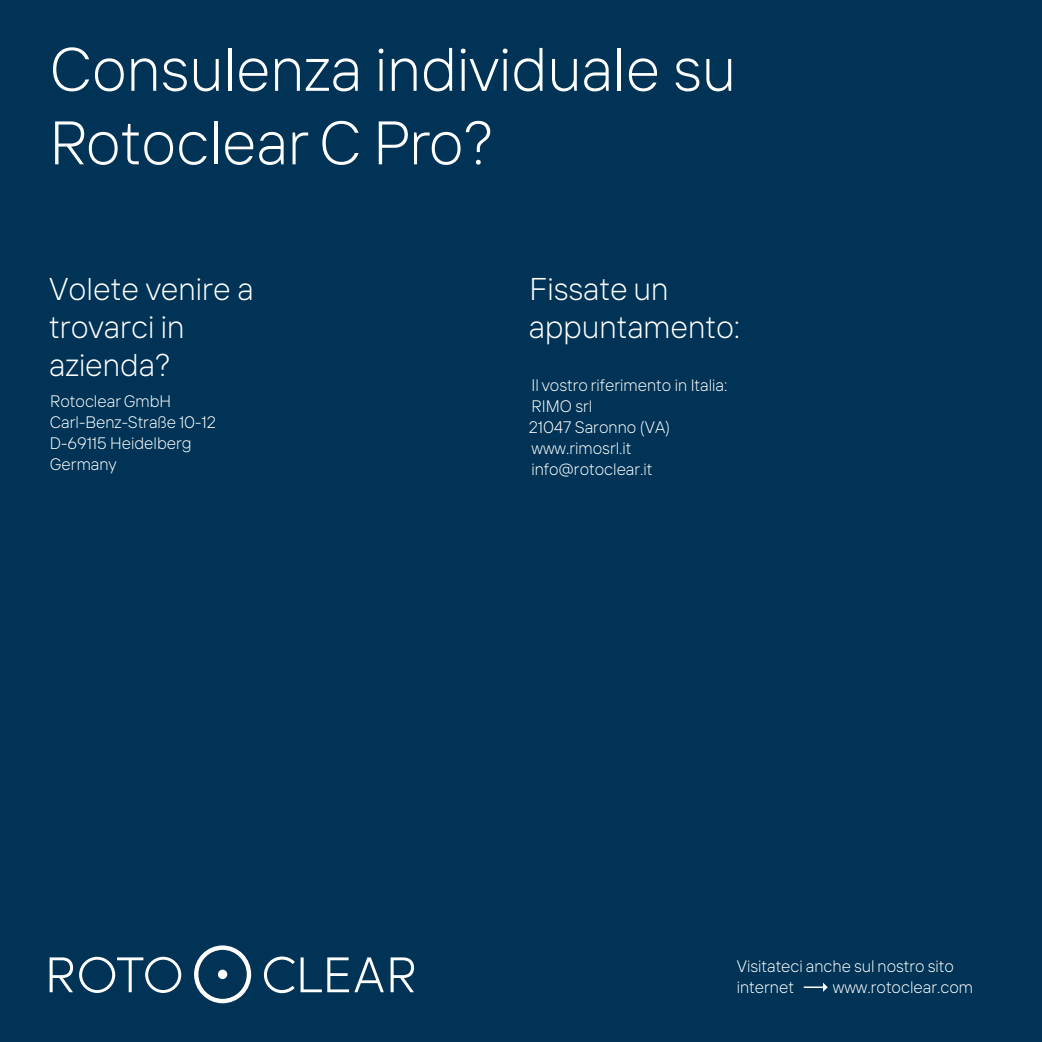
<style>
.page{position:relative;width:1042px;height:1042px;background:#035}
.page>*{position:absolute;margin:0;border:0;box-sizing:border-box;transform-origin:0 0}
.t1{font:300 61.25px/73.5px "TT Interfaces";color:#fff}
.t2{font:300 31.5px/37.8px "TT Interfaces";color:#fff}
.t3{font:300 16.62px/21px "TT Interfaces";color:#fff}
</style>
<div class="page">
<svg style="left:803px;top:982px;width:25px;height:10px"></svg>
<svg style="left:301px;top:957px;width:83px;height:35px"></svg>
<svg style="left:391px;top:957px;width:23px;height:35px"></svg>
<svg style="left:49px;top:957px;width:24px;height:36px"></svg>
<svg style="left:79px;top:957px;width:102px;height:36px"></svg>
<svg style="left:194px;top:945px;width:57px;height:58px"></svg>
<div style="left:218px;top:969px;width:9px;height:10px;background:#fff;border-radius:50%"></div>
<svg style="left:264px;top:956px;width:31px;height:37px"></svg>
<h1 class="t1" style="left:50px;top:32px;width:688px">Consulenza individuale su<br>Rotoclear C Pro?</h1>
<h2 class="t2" style="left:49px;top:269px;width:206px">Volete venire a trovarci in azienda?</h2>
<p class="t3" style="left:50px;top:390px;width:167px">Rotoclear GmbH<br>Carl-Benz-Straße 10-12<br>D-69115 Heidelberg<br>Germany</p>
<h2 class="t2" style="left:529px;top:269px;width:213px">Fissate un appuntamento:</h2>
<p class="t3" style="left:529px;top:374px;width:200px">Il vostro riferimento in Italia:<br>RIMO srl<br>21047 Saronno (VA) www.rimosrl.it info@rotoclear.it</p>
<p class="t3" style="left:737px;top:955px;width:219px">Visitateci anche sul nostro sito internet</p>
<p class="t3" style="left:833px;top:976px;width:142px">www.rotoclear.com</p>
</div>
